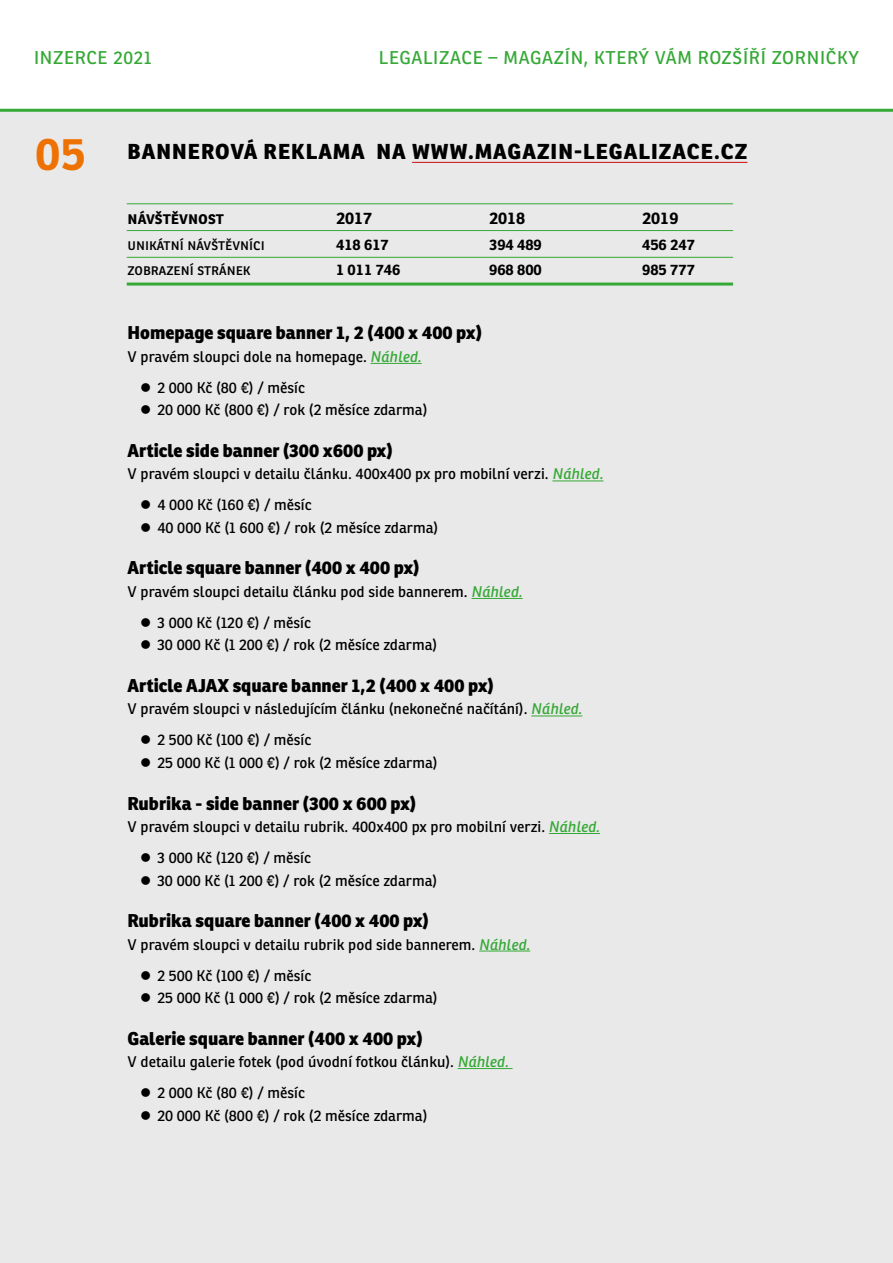
<style>
.page{position:relative;width:893px;height:1263px;background:#fff}
.page>*{position:absolute;margin:0;border:0;box-sizing:border-box;transform-origin:0 0}
.t1{font:700 45px "Ronnia";color:#ee7203}
.t2{font:800 21px "Ronnia";letter-spacing:.05em;color:#000}
.t3{font:800 18px "Ronnia";color:#000}
.t4{font:18px "Ronnia";letter-spacing:.04em;color:#35a936}
.t5{font:700 16.5px "Ronnia";color:#000}
.t6{font:15px/31px "Ronnia";color:#000}
.t7{font:700 15px "Ronnia";color:#000}
.s1{font-style:italic;color:#35a936}
</style>
<div class="page">
<div style="left:0;top:111px;width:893px;height:1152px;background:#e9e9e9"></div>
<hr style="left:0;top:109px;width:893px;height:3px;background:#35a936">
<hr style="left:412px;top:162px;width:335px;height:1px;background:#cd1719">
<hr style="left:371px;top:363px;width:51px;height:1px;background:#35a936">
<hr style="left:552px;top:481px;width:51px;height:1px;background:#35a936">
<hr style="left:471px;top:598px;width:52px;height:1px;background:#35a936">
<hr style="left:531px;top:716px;width:51px;height:1px;background:#35a936">
<hr style="left:549px;top:833px;width:51px;height:1px;background:#35a936">
<hr style="left:479px;top:951px;width:51px;height:1px;background:#35a936">
<hr style="left:458px;top:1068px;width:54px;height:1px;background:#35a936">
<hr style="left:127px;top:230px;width:606px;height:1px;background:#35a936">
<hr style="left:127px;top:257px;width:606px;height:1px;background:#35a936">
<hr style="left:127px;top:283px;width:606px;height:3px;background:#35a936">
<hr style="left:127px;top:203px;width:606px;height:1px;background:#35a936">
<p class="t4" style="left:34px;top:46px;width:119px">INZERCE 2021</p>
<p class="t4" style="left:379px;top:46px;width:482px">LEGALIZACE – MAGAZÍN, KTERÝ VÁM ROZŠÍŘÍ ZORNIČKY</p>
<h1 class="t1" style="left:36px;top:125px;width:52px">05</h1>
<h2 class="t2" style="left:128px;top:138px;width:621px">BANNEROVÁ REKLAMA NA WWW.MAGAZIN-LEGALIZACE.CZ</h2>
<p class="t5" style="left:128px;top:208px;width:98px">návštěvnost</p>
<p class="t5" style="left:336px;top:208px;width:38px">2017</p>
<p class="t5" style="left:489px;top:208px;width:38px">2018</p>
<p class="t5" style="left:642px;top:208px;width:38px">2019</p>
<p class="t6" style="left:128px;top:229px;width:139px">unikátní návštěvníci</p>
<p class="t7" style="left:336px;top:235px;width:54px">418 617</p>
<p class="t7" style="left:489px;top:235px;width:54px">394 489</p>
<p class="t7" style="left:642px;top:235px;width:54px">456 247</p>
<p class="t6" style="left:128px;top:254px;width:124px">zobrazení stránek</p>
<p class="t7" style="left:336px;top:260px;width:66px">1 011 746</p>
<p class="t7" style="left:489px;top:260px;width:54px">968 800</p>
<p class="t7" style="left:642px;top:260px;width:54px">985 777</p>
<p class="t3" style="left:128px;top:321px;width:356px">Homepage square banner 1, 2 (400 x 400 px)</p>
<p class="t6" style="left:157px;top:341px;width:266px;text-indent:-30px">V pravém sloupci dole na homepage. <span class="s1">Náhled.<br></span>2 000 Kč (80 €) / měsíc</p>
<p class="t6" style="left:157px;top:394px;width:272px">20 000 Kč (800 €) / rok (2 měsíce zdarma)</p>
<p class="t3" style="left:128px;top:439px;width:267px">Article side banner (300 x600 px)</p>
<p class="t6" style="left:157px;top:458px;width:448px;text-indent:-30px">V pravém sloupci v detailu článku. 400x400 px pro mobilní verzi. <span class="s1">Náhled.<br></span>4 000 Kč (160 €) / měsíc</p>
<p class="t6" style="left:157px;top:512px;width:282px">40 000 Kč (1 600 €) / rok (2 měsíce zdarma)</p>
<p class="t3" style="left:128px;top:556px;width:293px">Article square banner (400 x 400 px)</p>
<p class="t6" style="left:157px;top:576px;width:367px;text-indent:-30px">V pravém sloupci detailu článku pod side bannerem. <span class="s1">Náhled.<br></span>3 000 Kč (120 €) / měsíc</p>
<p class="t6" style="left:157px;top:629px;width:281px">30 000 Kč (1 200 €) / rok (2 měsíce zdarma)</p>
<p class="t3" style="left:128px;top:674px;width:368px">Article AJAX square banner 1,2 (400 x 400 px)</p>
<p class="t6" style="left:157px;top:693px;width:427px;text-indent:-30px">V pravém sloupci v následujícím článku (nekonečné načítání). <span class="s1">Náhled.<br></span>2 500 Kč (100 €) / měsíc</p>
<p class="t6" style="left:157px;top:747px;width:282px">25 000 Kč (1 000 €) / rok (2 měsíce zdarma)</p>
<p class="t3" style="left:128px;top:791px;width:290px">Rubrika - side banner (300 x 600 px)</p>
<p class="t6" style="left:157px;top:811px;width:444px;text-indent:-30px">V pravém sloupci v detailu rubrik. 400x400 px pro mobilní verzi. <span class="s1">Náhled.<br></span>3 000 Kč (120 €) / měsíc</p>
<p class="t6" style="left:157px;top:864px;width:281px">30 000 Kč (1 200 €) / rok (2 měsíce zdarma)</p>
<p class="t3" style="left:128px;top:909px;width:303px">Rubrika square banner (400 x 400 px)</p>
<p class="t6" style="left:157px;top:928px;width:374px;text-indent:-30px">V pravém sloupci v detailu rubrik pod side bannerem. <span class="s1">Náhled.<br></span>2 500 Kč (100 €) / měsíc</p>
<p class="t6" style="left:157px;top:982px;width:282px">25 000 Kč (1 000 €) / rok (2 měsíce zdarma)</p>
<p class="t3" style="left:128px;top:1026px;width:296px">Galerie square banner (400 x 400 px)</p>
<p class="t6" style="left:157px;top:1046px;width:353px;text-indent:-30px">V detailu galerie fotek (pod úvodní fotkou článku). <span class="s1">Náhled.<br></span>2 000 Kč (80 €) / měsíc</p>
<p class="t6" style="left:157px;top:1099px;width:272px">20 000 Kč (800 €) / rok (2 měsíce zdarma)</p>
</div>
